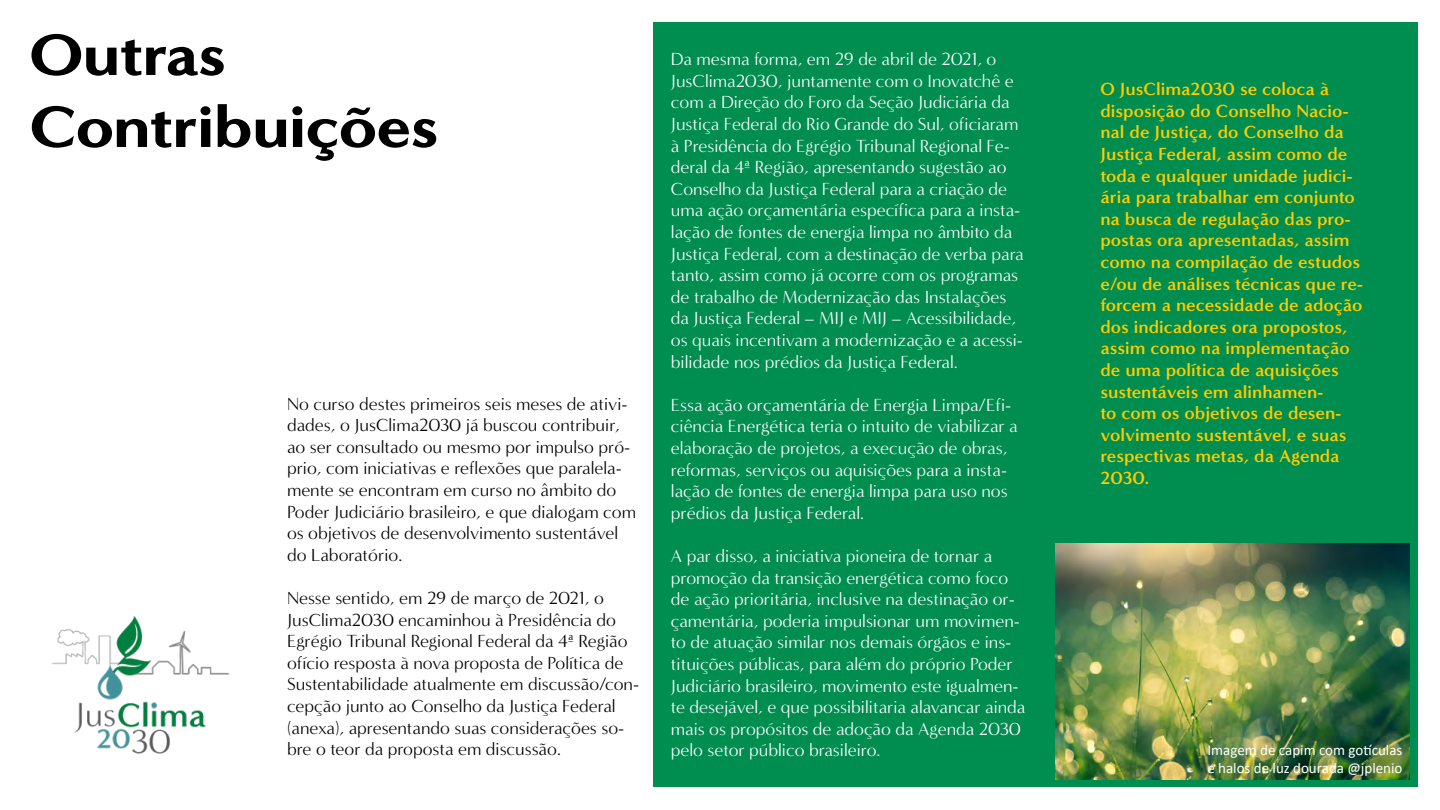
<style>
.page{position:relative;width:1440px;height:810px;background:#fff}
.page>*{position:absolute;margin:0;border:0;box-sizing:border-box;transform-origin:0 0}
.t1{font:900 60px/72px "Minerva Modern";color:#000}
.t2{font:18px/21.6px "Minerva Modern";color:#fff}
.t3{font:18px/21.6px "Minerva Modern";color:#000}
.t4{font:700 18px/21.6px "Minerva Modern";color:#fc0}
.t5{font:15px/18px "Calibri";color:#fff}
</style>
<div class="page">
<div style="left:653px;top:22px;width:765px;height:765px;background:#008d50"></div>
<img style="left:52px;top:616px;width:178px;height:138px">
<img style="left:1055px;top:544px;width:355px;height:236px">
<h1 class="t1" style="left:30px;top:18px;width:410px">Outras<br>Contribuições</h1>
<p class="t3" style="left:287px;top:393px;width:350px">No curso destes primeiros seis meses de ativi&shy;dades, o JusClima2030 já buscou contribuir, ao ser consultado ou mesmo por impulso pró&shy;prio, com iniciativas e reflexões que paralela&shy;mente se encontram em curso no âmbito do Poder Judiciário brasileiro, e que dialogam com os objetivos de desenvolvimento sustentável do Laboratório.</p>
<p class="t3" style="left:287px;top:587px;width:354px">Nesse sentido, em 29 de março de 2021, o JusClima2030 encaminhou à Presidência do Egrégio Tribunal Regional Federal da 4ª Região ofício resposta à nova proposta de Política de Sustentabilidade atualmente em discussão/con&shy;cepção junto ao Conselho da Justiça Federal (anexa), apresentando suas considerações so&shy;bre o teor da proposta em discussão.</p>
<p class="t2" style="left:671px;top:48px;width:354px">Da mesma forma, em 29 de abril de 2021, o JusClima2030, juntamente com o Inovatchê e com a Direção do Foro da Seção Judiciária da Justiça Federal do Rio Grande do Sul, oficiaram à Presidência do Egrégio Tribunal Regional Fe&shy;deral da 4ª Região, apresentando sugestão ao Conselho da Justiça Federal para a criação de uma ação orçamentária específica para a insta&shy;lação de fontes de energia limpa no âmbito da Justiça Federal, com a destinação de verba para tanto, assim como já ocorre com os programas de trabalho de Modernização das Instalações da Justiça Federal – MIJ e MIJ – Acessibilidade, os quais incentivam a modernização e a acessi&shy;bilidade nos prédios da Justiça Federal.</p>
<p class="t2" style="left:671px;top:394px;width:348px">Essa ação orçamentária de Energia Limpa/Efi&shy;ciência Energética teria o intuito de viabilizar a elaboração de projetos, a execução de obras, reformas, serviços ou aquisições para a insta&shy;lação de fontes de energia limpa para uso nos prédios da Justiça Federal.</p>
<p class="t2" style="left:671px;top:545px;width:356px">A par disso, a iniciativa pioneira de tornar a promoção da transição energética como foco de ação prioritária, inclusive na destinação or&shy;çamentária, poderia impulsionar um movimen&shy;to de atuação similar nos demais órgãos e ins&shy;tituições públicas, para além do próprio Poder Judiciário brasileiro, movimento este igualmen&shy;te desejável, e que possibilitaria alavancar ainda mais os propósitos de adoção da Agenda 2030 pelo setor público brasileiro.</p>
<p class="t4" style="left:1100px;top:78px;width:264px">O JusClima2030 se coloca à disposição do Conselho Nacio&shy;nal de Justiça, do Conselho da<br>Justiça Federal, assim como de toda e qualquer unidade judici&shy;ária para trabalhar em conjunto na busca de regulação das pro&shy;postas ora apresentadas, assim como na compilação de estudos e/ou de análises técnicas que re&shy;forcem a necessidade de adoção dos indicadores ora propostos, assim como na implementação de uma política de aquisições sustentáveis em alinhamen-<br>to com os objetivos de desen&shy;volvimento sustentável, e suas respectivas metas, da Agenda<br>2030.</p>
<p class="t5" style="left:1207px;top:740px;width:197px">Imagem de capim com gotículas e halos de luz dourada @jplenio</p>
</div>
